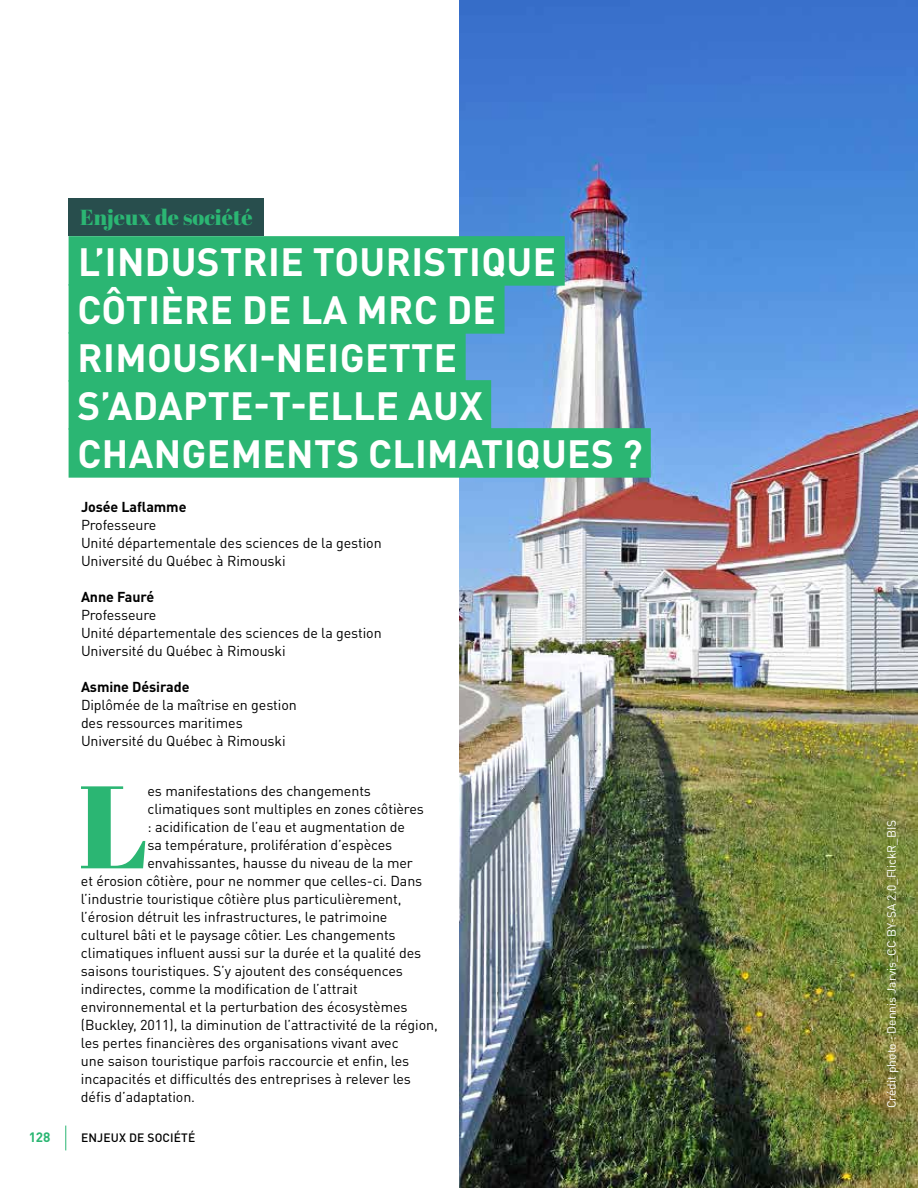
<style>
.page{position:relative;width:918px;height:1188px;background:#fff}
.page>*{position:absolute;margin:0;border:0;box-sizing:border-box;transform-origin:0 0}
.t1{font:117.15px "Abril Fatface";color:#2bb673}
.t2{font:700 39px/48px "DIN Pro";letter-spacing:.01em;color:#fff}
.t3{font:21.75px "Abril Fatface";color:#2bb673}
.t4{font:14.25px/18px "DIN Pro";letter-spacing:-.005em;color:#000}
.t5{font:700 14.25px "DIN Pro";letter-spacing:-.005em;color:#000}
.t6{font:700 13.5px "DIN Pro";color:#2bb673}
.t7{font:12px "DIN Pro";color:#fff}
.t8{font:500 12px "DIN Pro";letter-spacing:.015em;color:#000}
</style>
<div class="page">
<img style="left:459px;top:0;width:459px;height:1188px">
<div style="left:69px;top:199px;width:195px;height:37px;background:#284e4d"></div>
<div style="left:69px;top:236px;width:496px;height:50px;background:#2bb673"></div>
<div style="left:69px;top:284px;width:436px;height:50px;background:#2bb673"></div>
<div style="left:69px;top:332px;width:397px;height:50px;background:#2bb673"></div>
<div style="left:69px;top:380px;width:422px;height:50px;background:#2bb673"></div>
<div style="left:69px;top:428px;width:582px;height:50px;background:#2bb673"></div>
<svg style="left:65px;top:1126px;width:1px;height:24px"></svg>
<h3 class="t3" style="left:80px;top:202px;width:174px">Enjeux de société</h3>
<h2 class="t2" style="left:78px;top:233px;width:567px">L’INDUSTRIE TOURISTIQUE<br>CÔTIÈRE DE LA MRC DE<br>RIMOUSKI-NEIGETTE<br>S’ADAPTE-T-ELLE AUX<br>CHANGEMENTS CLIMATIQUES ?</h2>
<p class="t5" style="left:81px;top:495px;width:107px">Josée Laflamme</p>
<p class="t4" style="left:81px;top:515px;width:302px">Professeure<br>Unité départementale des sciences de la gestion<br>Université du Québec à Rimouski</p>
<p class="t5" style="left:81px;top:585px;width:75px">Anne Fauré</p>
<p class="t4" style="left:81px;top:605px;width:302px">Professeure<br>Unité départementale des sciences de la gestion<br>Université du Québec à Rimouski</p>
<p class="t5" style="left:81px;top:675px;width:110px">Asmine Désirade</p>
<p class="t4" style="left:81px;top:695px;width:217px">Diplômée de la maîtrise en gestion des ressources maritimes<br>Université du Québec à Rimouski</p>
<h1 class="t1" style="left:79px;top:744px;width:71px">L</h1>
<p class="t4" style="left:148px;top:782px;width:225px">es manifestations des changements</p>
<p class="t4" style="left:148px;top:800px;width:278px">climatiques sont multiples en zones côtières</p>
<p class="t4" style="left:148px;top:818px;width:259px">: acidification de l’eau et augmentation de</p>
<p class="t4" style="left:148px;top:836px;width:246px">sa température, prolifération d’espèces</p>
<p class="t4" style="left:148px;top:854px;width:267px">envahissantes, hausse du niveau de la mer</p>
<p class="t4" style="left:81px;top:872px;width:343px">et érosion côtière, pour ne nommer que celles-ci. Dans</p>
<p class="t4" style="left:81px;top:890px;width:322px">l’industrie touristique côtière plus particulièrement,</p>
<p class="t4" style="left:81px;top:908px;width:308px">l’érosion détruit les infrastructures, le patrimoine</p>
<p class="t4" style="left:81px;top:926px;width:316px">culturel bâti et le paysage côtier. Les changements</p>
<p class="t4" style="left:81px;top:944px;width:342px">climatiques influent aussi sur la durée et la qualité des</p>
<p class="t4" style="left:81px;top:962px;width:324px">saisons touristiques. S’y ajoutent des conséquences</p>
<p class="t4" style="left:81px;top:980px;width:278px">indirectes, comme la modification de l’attrait</p>
<p class="t4" style="left:81px;top:998px;width:328px">environnemental et la perturbation des écosystèmes</p>
<p class="t4" style="left:81px;top:1016px;width:358px">(Buckley, 2011), la diminution de l’attractivité de la région,</p>
<p class="t4" style="left:81px;top:1034px;width:319px">les pertes financières des organisations vivant avec</p>
<p class="t4" style="left:81px;top:1052px;width:330px">une saison touristique parfois raccourcie et enfin, les</p>
<p class="t4" style="left:81px;top:1070px;width:331px">incapacités et difficultés des entreprises à relever les</p>
<p class="t4" style="left:81px;top:1088px;width:116px">défis d’adaptation.</p>
<p class="t6" style="left:29px;top:1126px;width:23px">128</p>
<p class="t8" style="left:81px;top:1128px;width:116px">ENJEUX DE SOCIÉTÉ</p>
<p class="t7" style="left:883px;top:1108px;width:290px;rotate:-90deg">Crédit photo : Dennis Jarvis_CC BY-SA 2.0_FlickR_BIS</p>
</div>
